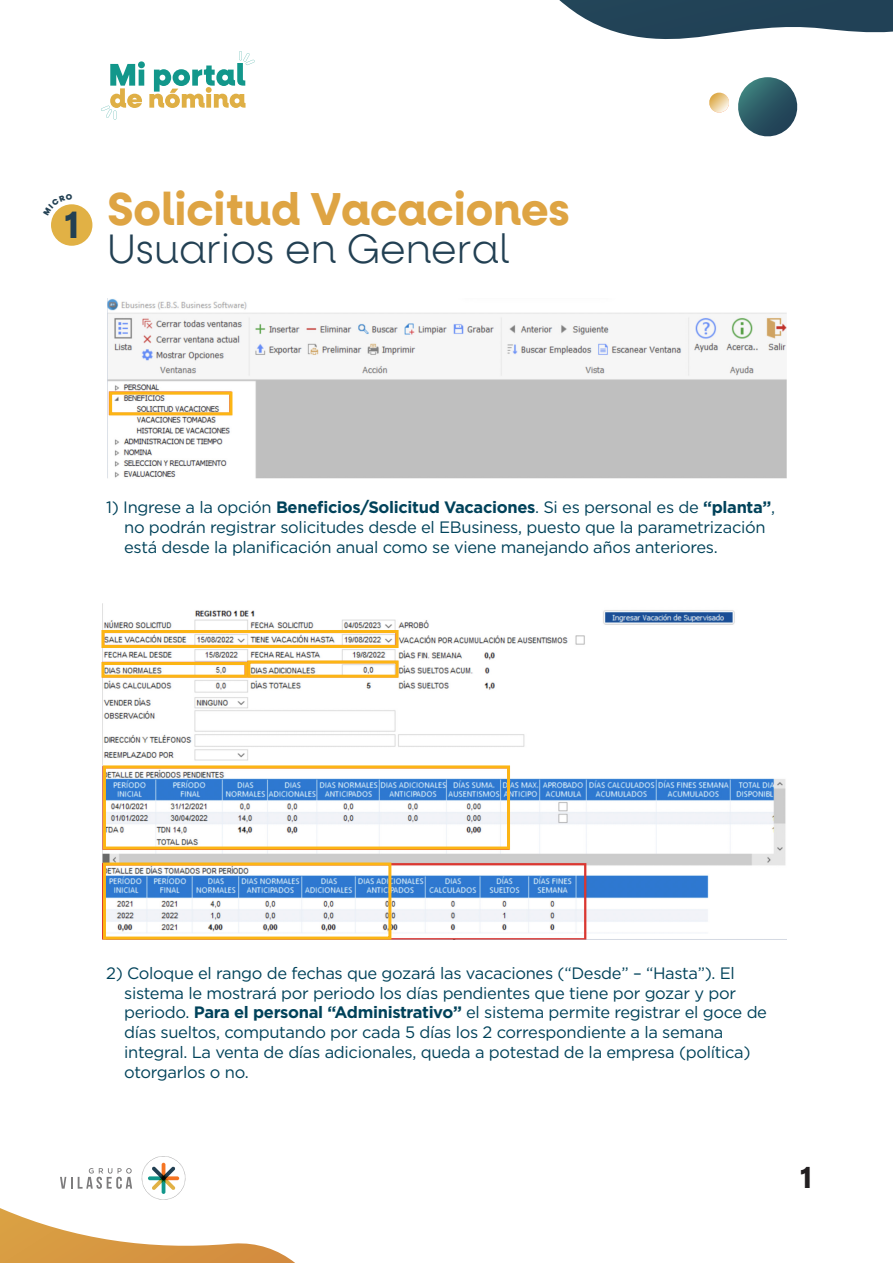
<style>
.page{position:relative;width:893px;height:1263px;background:#fff}
.page>*{position:absolute;margin:0;border:0;box-sizing:border-box;transform-origin:0 0}
.t1{font:700 45.45px "Neulis Alt";color:#dea443}
.t2{font:300 40.5px "Neulis Alt";letter-spacing:.005em;color:#224053}
.t3{font:700 30px "Neulis Alt";color:#221f20}
.t4{font:16.5px/19.8px "Gotham";letter-spacing:-.02em;color:#00425a}
.s1{font-weight:700}
</style>
<div class="page">
<img style="left:108px;top:299px;width:679px;height:180px">
<div style="left:109px;top:392px;width:123px;height:23px;border:3px solid #fcb514"></div>
<img style="left:103px;top:610px;width:683px;height:329px">
<div style="left:101px;top:630px;width:298px;height:18px;border:3px solid #fcb514"></div>
<div style="left:101px;top:662px;width:147px;height:16px;border:3px solid #fcb514"></div>
<div style="left:247px;top:660px;width:152px;height:18px;border:3px solid #fcb514"></div>
<div style="left:103px;top:765px;width:407px;height:84px;border:3px solid #fcb514"></div>
<div style="left:103px;top:862px;width:288px;height:77px;border:3px solid #fcb514"></div>
<svg style="left:140px;top:1154px;width:47px;height:48px"></svg>
<svg style="left:142px;top:1156px;width:43px;height:44px"></svg>
<svg style="left:60px;top:1168px;width:72px;height:21px"></svg>
<svg style="left:709px;top:77px;width:89px;height:60px"></svg>
<svg style="left:0;top:1208px;width:295px;height:55px"></svg>
<svg style="left:559px;top:0;width:334px;height:39px"></svg>
<svg style="left:101px;top:51px;width:154px;height:69px"></svg>
<div style="left:51px;top:204px;width:41px;height:42px;background:#e1b145;border-radius:50%"></div>
<svg style="left:53px;top:204px;width:19px;height:11px"></svg>
<h1 class="t1" style="left:64px;top:182px;width:507px"><sub>1</sub> Solicitud Vacaciones</h1>
<h2 class="t2" style="left:108px;top:226px;width:403px">Usuarios en General</h2>
<p class="t4" style="left:124px;top:497px;width:652px;text-indent:-18px">1) Ingrese a la opción <span class="s1">Beneficios/Solicitud Vacaciones</span>. Si es personal es de <span class="s1">“planta”</span>, no podrán registrar solicitudes desde el EBusiness, puesto que la parametrización está desde la planificación anual como se viene manejando años anteriores.</p>
<p class="t4" style="left:124px;top:963px;width:644px;text-indent:-18px">2) Coloque el rango de fechas que gozará las vacaciones (“Desde” – “Hasta”). El sistema le mostrará por periodo los días pendientes que tiene por gozar y por periodo. <span class="s1">Para el personal “Administrativo”</span> el sistema permite registrar el goce de días sueltos, computando por cada 5 días los 2 correspondiente a la semana integral. La venta de días adicionales, queda a potestad de la empresa (política) otorgarlos o no.</p>
<h3 class="t3" style="left:800px;top:1159px;width:13px">1</h3>
</div>
